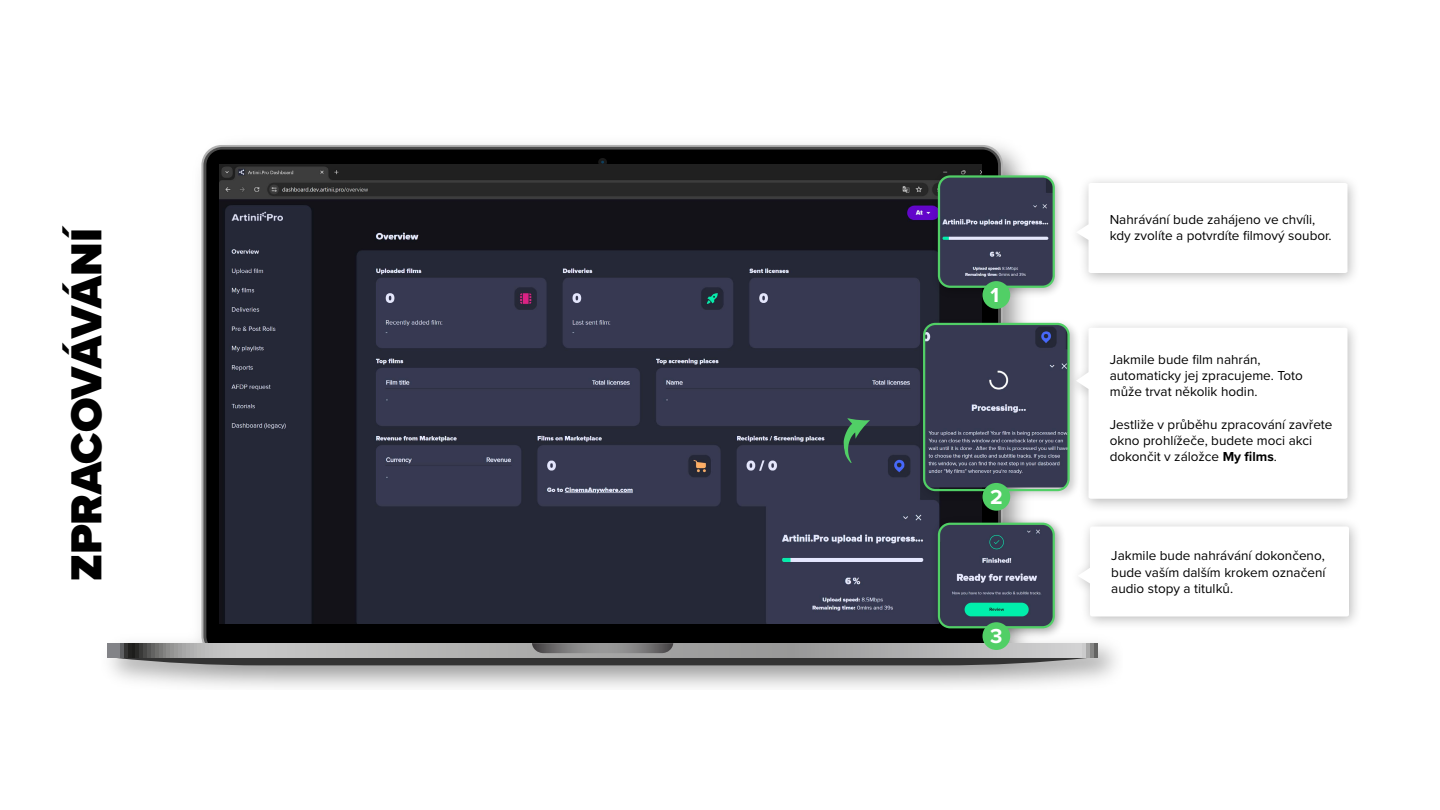
<style>
.page{position:relative;width:1440px;height:810px;background:#fff}
.page>*{position:absolute;margin:0;border:0;box-sizing:border-box;transform-origin:0 0}
.t1{font:900 45px "Proxima Nova";color:#000}
.t2{font:700 21px "Proxima Nova";color:#fff}
.t3{font:13.5px/16.2px "Proxima Nova";color:#000}
.s1{font-weight:700}
</style>
<div class="page">
<div style="left:206px;top:150px;width:792px;height:502px;background:#000;border-radius:16px"></div>
<svg style="left:108px;top:643px;width:990px;height:22px"></svg>
<svg style="left:598px;top:158px;width:9px;height:8px"></svg>
<img style="left:220px;top:165px;width:762px;height:459px">
<div style="left:919px;top:319px;width:162px;height:183px;background:#000;opacity:.21"></div>
<img style="left:924px;top:324px;width:144px;height:163px">
<div style="left:923px;top:323px;width:147px;height:168px;border:2px solid #51cf66;border-radius:11px"></div>
<div style="left:932px;top:169px;width:133px;height:129px;background:#000;opacity:.27"></div>
<img style="left:939px;top:176px;width:115px;height:111px">
<div style="left:938px;top:175px;width:117px;height:113px;border:2px solid #51cf66;border-radius:11px"></div>
<div style="left:931px;top:516px;width:135px;height:124px;background:#000;opacity:.37"></div>
<img style="left:939px;top:524px;width:115px;height:103px">
<div style="left:938px;top:523px;width:117px;height:105px;border:2px solid #51cf66;border-radius:11px"></div>
<svg style="left:844px;top:418px;width:26px;height:45px"></svg>
<div style="left:982px;top:281px;width:28px;height:28px;background:#51cf66;border-radius:50%"></div>
<div style="left:982px;top:483px;width:28px;height:28px;background:#51cf66;border-radius:50%"></div>
<div style="left:982px;top:622px;width:28px;height:28px;background:#51cf66;border-radius:50%"></div>
<div style="left:1068px;top:174px;width:293px;height:113px;background:#000;opacity:.27"></div>
<svg style="left:1076px;top:183px;width:272px;height:90px"></svg>
<div style="left:1068px;top:319px;width:293px;height:194px;background:#000;opacity:.27"></div>
<svg style="left:1076px;top:328px;width:272px;height:171px"></svg>
<div style="left:1069px;top:517px;width:293px;height:114px;background:#000;opacity:.27"></div>
<svg style="left:1078px;top:527px;width:271px;height:90px"></svg>
<h1 class="t1" style="left:53px;top:581px;width:357px;rotate:-90deg">ZPRACOVÁVÁNÍ</h1>
<h2 class="t2" style="left:991px;top:279px;width:10px">1</h2>
<h2 class="t2" style="left:990px;top:481px;width:14px">2</h2>
<h2 class="t2" style="left:990px;top:620px;width:14px">3</h2>
<p class="t3" style="left:1110px;top:210px;width:223px">Nahrávání bude zahájeno ve chvíli, kdy zvolíte a potvrdíte filmový soubor.</p>
<p class="t3" style="left:1110px;top:351px;width:195px">Jakmile bude film nahrán, automaticky jej zpracujeme. Toto může trvat několik hodin.</p>
<p class="t3" style="left:1110px;top:416px;width:224px">Jestliže v průběhu zpracování zavřete okno prohlížeče, budete moci akci dokončit v záložce <span class="s1">My films</span>.</p>
<p class="t3" style="left:1111px;top:547px;width:216px">Jakmile bude nahrávání dokončeno, bude vaším dalším krokem označení</p>
<p class="t3" style="left:1111px;top:580px;width:123px">audio stopy a titulků.</p>
</div>
